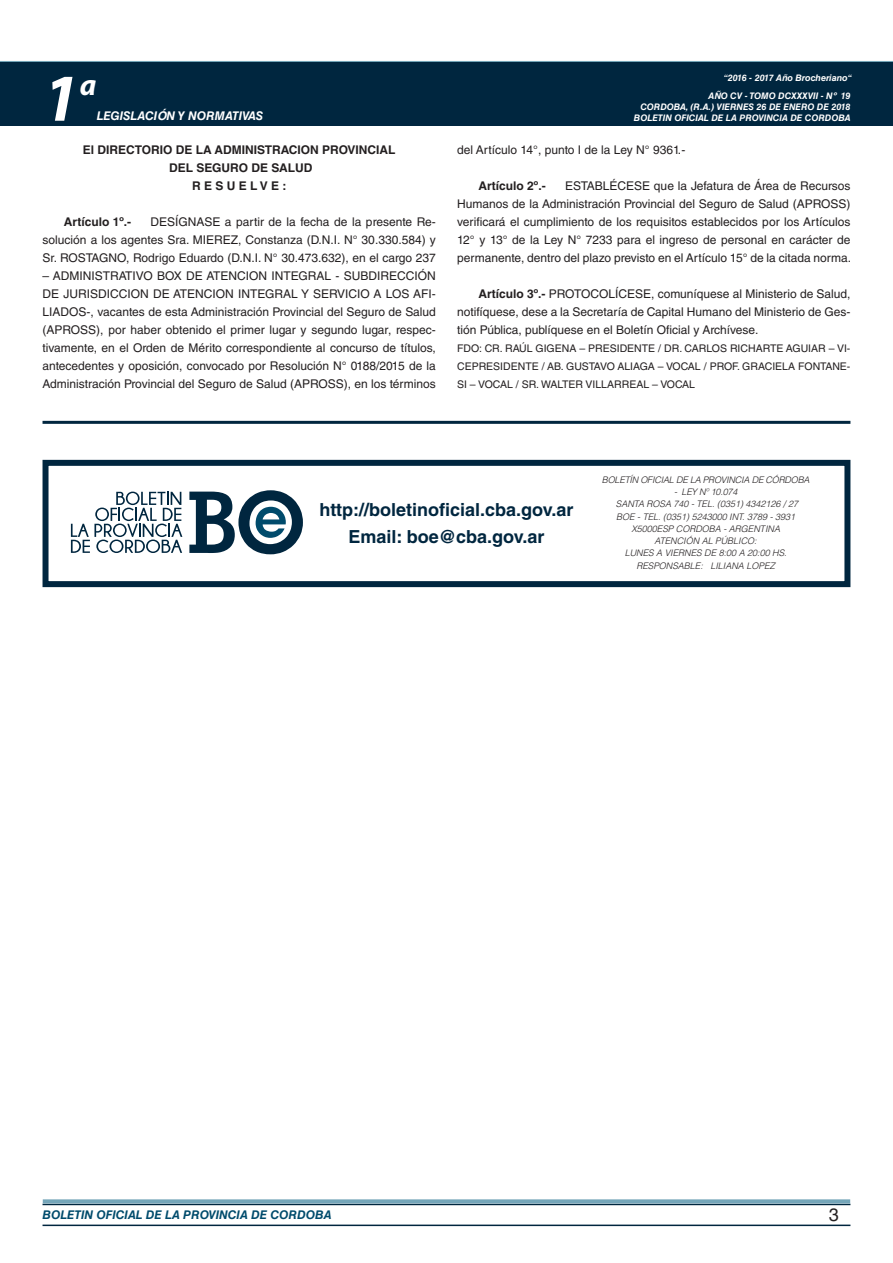
<style>
.page{position:relative;width:893px;height:1263px;background:#fff}
.page>*{position:absolute;margin:0;border:0;box-sizing:border-box;transform-origin:0 0}
.t1{font:italic 700 67.5px "Myriad Pro";color:#fff}
.t2{font:italic 700 30px "Myriad Pro";color:#fff}
.RESUELVE{font:700 18px "Helvetica LT Std";color:#00263f}
.t3{font:18px "Helvetica LT Std";color:#231f20}
.TEXTO_BASE{font:12px/18px "Helvetica LT Std";color:#231f20;text-align:justify}
.TEXTO_BASE-2{font:700 12px "Helvetica LT Std";color:#231f20}
.t4{font:italic 700 12px "Helvetica LT Std";color:#004b6c}
.t5{font:italic 700 12px "Helvetica LT Std";color:#fff}
.FIRMA{font:10.5px/18px "Helvetica LT Std";color:#231f20;text-align:justify}
.TEXTO_REMATE_HOJA_FI{font:italic 300 9px "Helvetica LT Std";color:#231f20}
.t6{font:italic 700 9px/10.8px "Helvetica LT Std";color:#fff;text-align:right}
.TEXTO_REMATE_HOJA_FI-2{font:italic 300 9px "Helvetica LT Std";letter-spacing:-.02em;color:#231f20}
.s1{font-weight:700}
</style>
<div class="page">
<div style="left:0;top:61px;width:893px;height:6px;background:#73a5b8"></div>
<div style="left:0;top:62px;width:893px;height:64px;background:#00263f"></div>
<hr style="left:43px;top:1224px;width:807px;height:2px;background:#00263f">
<div style="left:42px;top:1198px;width:809px;height:8px;background:#fff;opacity:.75"></div>
<hr style="left:43px;top:421px;width:807px;height:3px;background:#00263f">
<div style="left:43px;top:460px;width:807px;height:127px;border:6px solid #00263f"></div>
<svg style="left:189px;top:490px;width:114px;height:64px"></svg>
<svg style="left:71px;top:492px;width:111px;height:61px"></svg>
<h1 class="t1" style="left:43px;top:54px;width:38px">1</h1>
<h2 class="t2" style="left:80px;top:66px;width:18px">a</h2>
<p class="t5" style="left:97px;top:109px;width:168px">LEGISLACIÓN Y NORMATIVAS</p>
<p class="TEXTO_BASE-2" style="left:83px;top:142px;width:314px">El DIRECTORIO DE LA ADMINISTRACION PROVINCIAL</p>
<p class="TEXTO_BASE-2" style="left:169px;top:160px;width:145px">DEL SEGURO DE SALUD</p>
<p class="TEXTO_BASE-2" style="left:192px;top:178px;width:96px">R E S U E L V E :</p>
<p class="TEXTO_BASE-2" style="left:64px;top:214px;width:69px">Artículo 1º.-</p>
<p class="TEXTO_BASE" style="left:43px;top:213px;width:395px;text-indent:108px">DESÍGNASE a partir de la fecha de la presente Re&shy;solución a los agentes Sra. MIEREZ, Constanza (D.N.I. N° 30.330.584) y Sr. ROSTAGNO, Rodrigo Eduardo (D.N.I. N° 30.473.632), en el cargo 237</p>
<p class="TEXTO_BASE" style="left:43px;top:267px;width:395px">– ADMINISTRATIVO BOX DE ATENCION INTEGRAL - SUBDIRECCIÓN DE JURISDICCION DE ATENCION INTEGRAL Y SERVICIO A LOS AFI-LIADOS-, vacantes de esta Administración Provincial del Seguro de Salud (APROSS), por haber obtenido el primer lugar y segundo lugar, respec&shy;tivamente, en el Orden de Mérito correspondiente al concurso de títulos, antecedentes y oposición, convocado por Resolución N° 0188/2015 de la Administración Provincial del Seguro de Salud (APROSS), en los términos</p>
<p class="t6" style="left:724px;top:72px;width:130px">“2016 - 2017 Año Brocheriano“</p>
<p class="t6" style="left:634px;top:91px;width:218px">AÑO CV - TOMO DCXXXVII - Nº 19<br>CORDOBA, (R.A.) VIERNES 26 DE ENERO DE 2018<br>BOLETIN OFICIAL DE LA PROVINCIA DE CORDOBA</p>
<p class="TEXTO_BASE" style="left:457px;top:141px;width:230px">del Artículo 14°, punto I de la Ley N° 9361.-</p>
<p class="TEXTO_BASE-2" style="left:478px;top:178px;width:69px">Artículo 2º.-</p>
<p class="TEXTO_BASE" style="left:457px;top:177px;width:396px;text-indent:108px">ESTABLÉCESE que la Jefatura de Área de Recursos Humanos de la Administración Provincial del Seguro de Salud (APROSS) verificará el cumplimiento de los requisitos establecidos por los Artículos 12° y 13° de la Ley N° 7233 para el ingreso de personal en carácter de permanente, dentro del plazo previsto en el Artículo 15° de la citada norma.</p>
<p class="TEXTO_BASE" style="left:478px;top:285px;width:374px"><span class="s1">Artículo 3º.-</span> PROTOCOLÍCESE, comuníquese al Ministerio de Salud,</p>
<p class="TEXTO_BASE" style="left:457px;top:303px;width:395px">notifíquese, dese a la Secretaría de Capital Humano del Ministerio de Ges&shy;tión Pública, publíquese en el Boletín Oficial y Archívese.</p>
<p class="FIRMA" style="left:457px;top:339px;width:395px">FDO: CR. RAÚL GIGENA – PRESIDENTE / DR. CARLOS RICHARTE AGUIAR – VI-CEPRESIDENTE / AB. GUSTAVO ALIAGA – VOCAL / PROF. GRACIELA FONTANE-SI – VOCAL / SR. WALTER VILLARREAL – VOCAL</p>
<p class="RESUELVE" style="left:320px;top:499px;width:255px">http://boletinoficial.cba.gov.ar</p>
<p class="RESUELVE" style="left:348px;top:526px;width:198px">Email: boe@cba.gov.ar</p>
<p class="TEXTO_REMATE_HOJA_FI-2" style="left:602px;top:474px;width:209px">BOLETÍN OFICIAL DE LA PROVINCIA DE CÓRDOBA</p>
<p class="TEXTO_REMATE_HOJA_FI-2" style="left:674px;top:486px;width:65px">- LEY Nº 10.074</p>
<p class="TEXTO_REMATE_HOJA_FI" style="left:616px;top:498px;width:184px">SANTA ROSA 740 - TEL. (0351) 4342126 / 27</p>
<p class="TEXTO_REMATE_HOJA_FI" style="left:616px;top:511px;width:181px">BOE - TEL. (0351) 5243000 INT. 3789 - 3931</p>
<p class="TEXTO_REMATE_HOJA_FI" style="left:631px;top:523px;width:150px">X5000ESP CORDOBA - ARGENTINA</p>
<p class="TEXTO_REMATE_HOJA_FI" style="left:655px;top:535px;width:104px">ATENCIÓN AL PÚBLICO:</p>
<p class="TEXTO_REMATE_HOJA_FI" style="left:625px;top:548px;width:164px">LUNES A VIERNES DE 8:00 A 20:00 HS.</p>
<p class="TEXTO_REMATE_HOJA_FI" style="left:636px;top:560px;width:140px">RESPONSABLE: LILIANA LOPEZ</p>
<p class="t4" style="left:43px;top:1208px;width:290px">BOLETIN OFICIAL DE LA PROVINCIA DE CORDOBA</p>
<h3 class="t3" style="left:829px;top:1204px;width:12px">3</h3>
</div>
